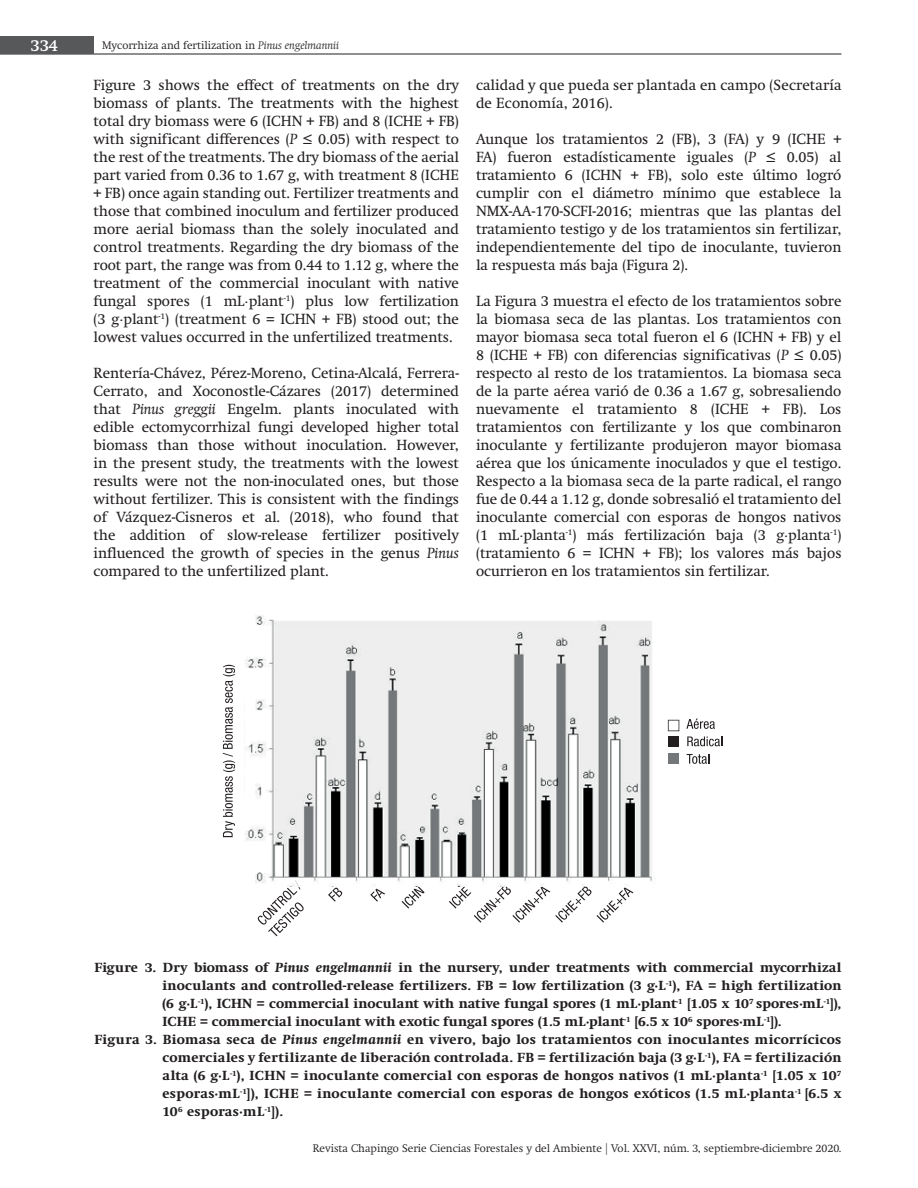
<style>
.page{position:relative;width:918px;height:1188px;background:#fff}
.page>*{position:absolute;margin:0;border:0;box-sizing:border-box;transform-origin:0 0}
.t1{font:600 16.5px "Swift Neue LT Pro";color:#fff}
.t2{font:15px/18px "Swift Neue LT Pro";color:#231f20;text-align:justify}
.pie_de_figura{font:700 13.5px/18px "Swift Neue LT Pro";letter-spacing:.025em;color:#231f20;text-align:justify}
.t3{font:300 11.25px "Swift Neue LT Pro";color:#231f20}
.s1{font-style:italic}
.s2{font-size:12px}
</style>
<div class="page">
<hr style="left:0;top:54px;width:841px;height:1px;background:#231f20">
<div style="left:0;top:36px;width:94px;height:18px;background:#57585a"></div>
<svg style="left:328px;top:888px;width:14px;height:14px"></svg>
<svg style="left:370px;top:889px;width:15px;height:13px"></svg>
<img style="left:244px;top:615px;width:408px;height:272px">
<svg style="left:258px;top:880px;width:46px;height:56px"></svg>
<svg style="left:402px;top:886px;width:23px;height:23px"></svg>
<svg style="left:449px;top:886px;width:184px;height:37px"></svg>
<svg style="left:223px;top:665px;width:12px;height:172px"></svg>
<svg style="left:686px;top:719px;width:29px;height:10px"></svg>
<svg style="left:687px;top:737px;width:35px;height:9px"></svg>
<svg style="left:687px;top:754px;width:22px;height:10px"></svg>
<svg style="left:668px;top:720px;width:11px;height:11px"></svg>
<div style="left:668px;top:737px;width:11px;height:10px;background:#231f20"></div>
<div style="left:668px;top:753px;width:11px;height:11px;background:#737779"></div>
<p class="t1" style="left:31px;top:35px;width:29px">334</p>
<p class="t3" style="left:102px;top:39px;width:238px">Mycorrhiza and fertilization in <span class="s1">Pinus engelmannii</span></p>
<p class="t2" style="left:94px;top:76px;width:367px">Figure 3 shows the effect of treatments on the dry biomass of plants. The treatments with the highest total dry biomass were 6 (ICHN + FB) and 8 (ICHE + FB) with significant differences (<span class="s1">P</span> ≤ 0.05) with respect to the rest of the treatments. The dry biomass of the aerial part varied from 0.36 to 1.67 g, with treatment 8 (ICHE + FB) once again standing out. Fertilizer treatments and those that combined inoculum and fertilizer produced more aerial biomass than the solely inoculated and control treatments. Regarding the dry biomass of the root part, the range was from 0.44 to 1.12 g, where the treatment of the commercial inoculant with native fungal spores (1 mL·plant<sup>-1</sup>) plus low fertilization (3 g·plant<sup>-1</sup>) (treatment 6 = ICHN + FB) stood out; the lowest values occurred in the unfertilized treatments.</p>
<p class="t2" style="left:94px;top:364px;width:367px">Rentería-Chávez, Pérez-Moreno, Cetina-Alcalá, Ferrera-Cerrato, and Xoconostle-Cázares (2017) determined that <span class="s1">Pinus greggii</span> Engelm. plants inoculated with edible ectomycorrhizal fungi developed higher total biomass than those without inoculation. However, in the present study, the treatments with the lowest results were not the non-inoculated ones, but those without fertilizer. This is consistent with the findings of Vázquez-Cisneros et al. (2018), who found that the addition of slow-release fertilizer positively</p>
<p class="t2" style="left:94px;top:544px;width:367px">influenced the growth of species in the genus <span class="s1">Pinus </span>compared to the unfertilized plant.</p>
<p class="t2" style="left:476px;top:76px;width:367px">calidad y que pueda ser plantada en campo (Secretaría de Economía, 2016).</p>
<p class="t2" style="left:476px;top:130px;width:367px">Aunque los tratamientos 2 (FB), 3 (FA) y 9 (ICHE + FA) fueron estadísticamente iguales (<span class="s1">P</span> ≤ 0.05) al tratamiento 6 (ICHN + FB), solo este último logró cumplir con el diámetro mínimo que establece la NMX-AA-170-SCFI-2016; mientras que las plantas del tratamiento testigo y de los tratamientos sin fertilizar, independientemente del tipo de inoculante, tuvieron la respuesta más baja (Figura 2).</p>
<p class="t2" style="left:476px;top:292px;width:367px">La Figura 3 muestra el efecto de los tratamientos sobre la biomasa seca de las plantas. Los tratamientos con mayor biomasa seca total fueron el 6 (ICHN + FB) y el 8 (ICHE + FB) con diferencias significativas (<span class="s1">P</span> ≤ 0.05) respecto al resto de los tratamientos. La biomasa seca de la parte aérea varió de 0.36 a 1.67 g, sobresaliendo nuevamente el tratamiento 8 (ICHE + FB). Los tratamientos con fertilizante y los que combinaron inoculante y fertilizante produjeron mayor biomasa aérea que los únicamente inoculados y que el testigo.<br>Respecto a la biomasa seca de la parte radical, el rango fue de 0.44 a 1.12 g, donde sobresalió el tratamiento del inoculante comercial con esporas de hongos nativos (1 mL·planta<sup>-1</sup>) más fertilización baja (3 g·planta<sup>-1</sup>) (tratamiento 6 = ICHN + FB); los valores más bajos ocurrieron en los tratamientos sin fertilizar.</p>
<p class="pie_de_figura" style="left:163px;top:958px;width:680px;text-indent:-68px">Figure 3. Dry biomass of <span class="s1">Pinus engelmannii</span> in the nursery, under treatments with commercial mycorrhizal inoculants and controlled-release fertilizers. FB = low fertilization (3 g·L<sup>-1</sup>), FA = high fertilization (6 g·L<sup>-1</sup>), ICHN = commercial inoculant with native fungal spores (1 mL·plant<sup>-1</sup> [1.05 x 10<sup>7</sup> spores·mL<sup>-1</sup>]), ICHE = commercial inoculant with exotic fungal spores (1.5 mL·plant<sup>-1</sup> [6.5 x 10<sup>6</sup> spores·mL<sup>-1</sup>]).</p>
<p class="pie_de_figura" style="left:163px;top:1030px;width:680px;text-indent:-68px">Figura 3. Biomasa seca de <span class="s1">Pinus engelmannii</span> en vivero, bajo los tratamientos con inoculantes micorrícicos comerciales y fertilizante de liberación controlada. FB = fertilización baja (3 g·L<sup>-1</sup>), FA = fertilización alta (6 g·L<sup>-1</sup>), ICHN = inoculante comercial con esporas de hongos nativos (1 mL·planta<sup>-1</sup> [1.05 x 10<sup>7 </sup>esporas·mL<sup>-1</sup>]), ICHE = inoculante comercial con esporas de hongos exóticos (1.5 mL·planta<sup>-1</sup> [6.5 x 10<sup>6</sup> esporas·mL<sup>-1</sup>]).</p>
<p class="t3" style="left:313px;top:1142px;width:530px">Revista Chapingo Serie Ciencias Forestales y del Ambiente <span class="s2">|</span> Vol. XXVI, núm. 3, septiembre-diciembre 2020.</p>
</div>
